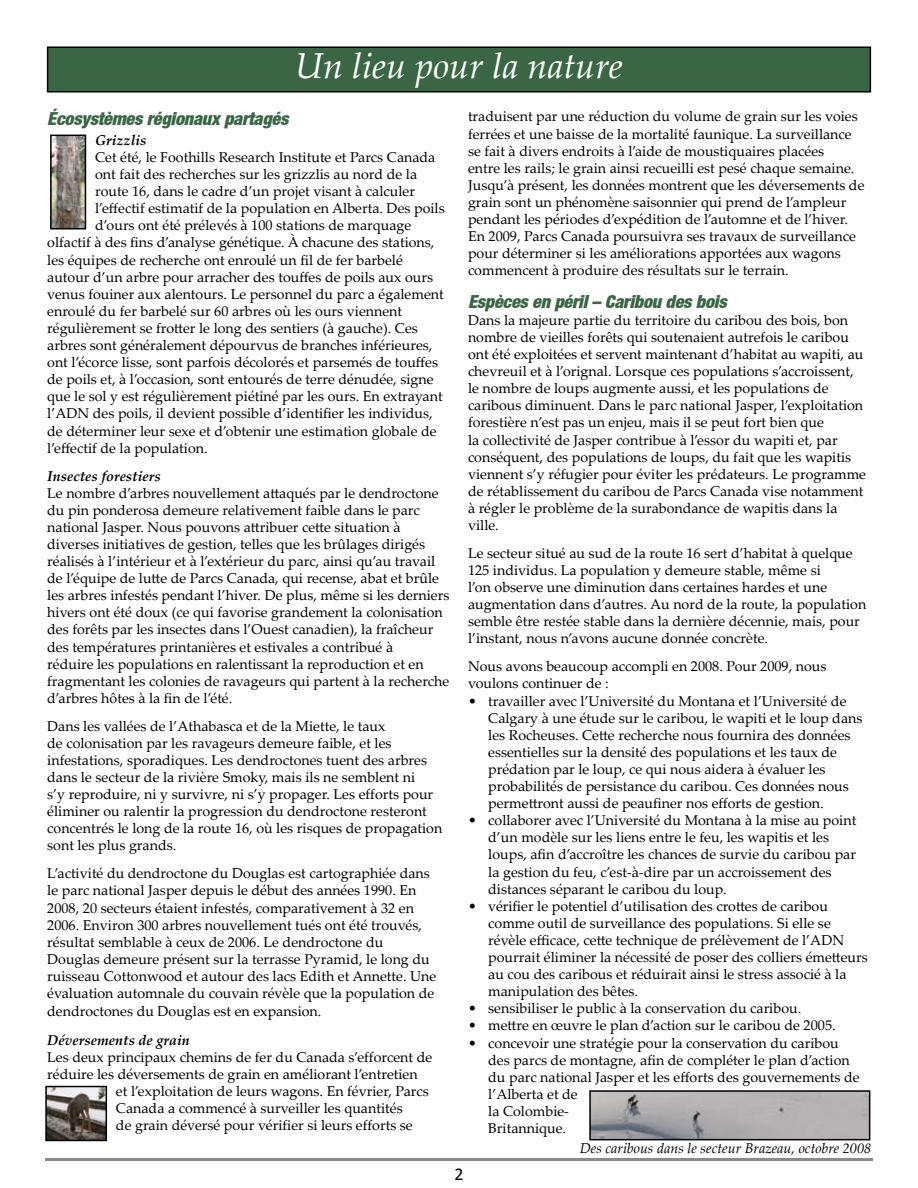
<style>
.page{position:relative;width:918px;height:1188px;background:#fff}
.page>*{position:absolute;margin:0;border:0;box-sizing:border-box;transform-origin:0 0}
.t1{font:italic 36px "Palatino Linotype";color:#fff}
.t2{font:italic 900 condensed 18px "Helvetica Neue";letter-spacing:-.01em;color:#3b6646}
.t3{font:14.25px/17.1px "Palatino Linotype";color:#000}
.t4{font:italic 700 14.25px "Palatino Linotype";color:#000}
.t5{font:italic 14.25px "Palatino Linotype";color:#000}
</style>
<div class="page">
<div style="left:48px;top:47px;width:822px;height:45px;background:#3b6646"></div>
<div style="left:47px;top:46px;width:824px;height:47px;border:2px solid #000"></div>
<hr style="left:45px;top:1158px;width:828px;height:3px;background:#888a8d">
<img style="left:592px;top:1093px;width:275px;height:44px">
<div style="left:589px;top:1090px;width:281px;height:50px;border:2px solid #000"></div>
<img style="left:48px;top:1089px;width:56px;height:49px">
<div style="left:45px;top:1086px;width:62px;height:55px;border:2px solid #000"></div>
<img style="left:53px;top:138px;width:30px;height:89px">
<div style="left:50px;top:135px;width:36px;height:95px;border:2px solid #000"></div>
<h1 class="t1" style="left:295px;top:40px;width:329px">Un lieu pour la nature</h1>
<p class="t2" style="left:47px;top:108px;width:243px">Écosystèmes régionaux partagés</p>
<p class="t4" style="left:95px;top:130px;width:53px">Grizzlis</p>
<p class="t3" style="left:95px;top:148px;width:342px">Cet été, le Foothills Research Institute et Parcs Canada</p>
<p class="t3" style="left:95px;top:165px;width:324px">ont fait des recherches sur les grizzlis au nord de la</p>
<p class="t3" style="left:95px;top:182px;width:321px">route 16, dans le cadre d’un projet visant à calculer</p>
<p class="t3" style="left:95px;top:199px;width:351px">l’effectif estimatif de la population en Alberta. Des poils</p>
<p class="t3" style="left:95px;top:216px;width:318px">d’ours ont été prélevés à 100 stations de marquage</p>
<p class="t3" style="left:47px;top:233px;width:389px">olfactif à des fins d’analyse génétique. À chacune des stations,</p>
<p class="t3" style="left:47px;top:251px;width:357px">les équipes de recherche ont enroulé un fil de fer barbelé</p>
<p class="t3" style="left:47px;top:268px;width:387px">autour d’un arbre pour arracher des touffes de poils aux ours</p>
<p class="t3" style="left:47px;top:285px;width:398px">venus fouiner aux alentours. Le personnel du parc a également</p>
<p class="t3" style="left:47px;top:302px;width:356px">enroulé du fer barbelé sur 60 arbres où les ours viennent</p>
<p class="t3" style="left:47px;top:319px;width:372px">régulièrement se frotter le long des sentiers (à gauche). Ces</p>
<p class="t3" style="left:47px;top:336px;width:387px">arbres sont généralement dépourvus de branches inférieures,</p>
<p class="t3" style="left:47px;top:353px;width:392px">ont l’écorce lisse, sont parfois décolorés et parsemés de touffes</p>
<p class="t3" style="left:47px;top:370px;width:388px">de poils et, à l’occasion, sont entourés de terre dénudée, signe</p>
<p class="t3" style="left:47px;top:387px;width:397px">que le sol y est régulièrement piétiné par les ours. En extrayant</p>
<p class="t3" style="left:47px;top:404px;width:387px">l’ADN des poils, il devient possible d’identifier les individus,</p>
<p class="t3" style="left:47px;top:422px;width:391px">de déterminer leur sexe et d’obtenir une estimation globale de</p>
<p class="t3" style="left:47px;top:439px;width:162px">l’effectif de la population.</p>
<p class="t4" style="left:47px;top:466px;width:115px">Insectes forestiers</p>
<p class="t3" style="left:47px;top:484px;width:404px">Le nombre d’arbres nouvellement attaqués par le dendroctone du pin ponderosa demeure relativement faible dans le parc national Jasper. Nous pouvons attribuer cette situation à diverses initiatives de gestion, telles que les brûlages dirigés réalisés à l’intérieur et à l’extérieur du parc, ainsi qu’au travail de l’équipe de lutte de Parcs Canada, qui recense, abat et brûle les arbres infestés pendant l’hiver. De plus, même si les derniers hivers ont été doux (ce qui favorise grandement la colonisation des forêts par les insectes dans l’Ouest canadien), la fraîcheur des températures printanières et estivales a contribué à<br>réduire les populations en ralentissant la reproduction et en fragmentant les colonies de ravageurs qui partent à la recherche d’arbres hôtes à la fin de l’été.</p>
<p class="t3" style="left:47px;top:717px;width:397px">Dans les vallées de l’Athabasca et de la Miette, le taux<br>de colonisation par les ravageurs demeure faible, et les infestations, sporadiques. Les dendroctones tuent des arbres dans le secteur de la rivière Smoky, mais ils ne semblent ni<br>s’y reproduire, ni y survivre, ni s’y propager. Les efforts pour éliminer ou ralentir la progression du dendroctone resteront concentrés le long de la route 16, où les risques de propagation sont les plus grands.</p>
<p class="t3" style="left:47px;top:864px;width:391px">L’activité du dendroctone du Douglas est cartographiée dans le parc national Jasper depuis le début des années 1990. En 2008, 20 secteurs étaient infestés, comparativement à 32 en 2006. Environ 300 arbres nouvellement tués ont été trouvés, résultat semblable à ceux de 2006. Le dendroctone du Douglas demeure présent sur la terrasse Pyramid, le long du ruisseau Cottonwood et autour des lacs Edith et Annette. Une évaluation automnale du couvain révèle que la population de dendroctones du Douglas est en expansion.</p>
<p class="t4" style="left:47px;top:1030px;width:144px">Déversements de grain</p>
<p class="t3" style="left:47px;top:1048px;width:387px">Les deux principaux chemins de fer du Canada s’efforcent de</p>
<p class="t3" style="left:47px;top:1065px;width:372px">réduire les déversements de grain en améliorant l’entretien</p>
<p class="t3" style="left:116px;top:1082px;width:314px">et l’exploitation de leurs wagons. En février, Parcs</p>
<p class="t3" style="left:116px;top:1099px;width:288px">Canada a commencé à surveiller les quantités</p>
<p class="t3" style="left:116px;top:1116px;width:298px">de grain déversé pour vérifier si leurs efforts se</p>
<p class="t3" style="left:468px;top:107px;width:398px">traduisent par une réduction du volume de grain sur les voies ferrées et une baisse de la mortalité faunique. La surveillance se fait à divers endroits à l’aide de moustiquaires placées<br>entre les rails; le grain ainsi recueilli est pesé chaque semaine.<br>Jusqu’à présent, les données montrent que les déversements de grain sont un phénomène saisonnier qui prend de l’ampleur pendant les périodes d’expédition de l’automne et de l’hiver.<br>En 2009, Parcs Canada poursuivra ses travaux de surveillance pour déterminer si les améliorations apportées aux wagons commencent à produire des résultats sur le terrain.</p>
<p class="t2" style="left:468px;top:290px;width:260px">Espèces en péril – Caribou des bois</p>
<p class="t3" style="left:468px;top:311px;width:400px">Dans la majeure partie du territoire du caribou des bois, bon nombre de vieilles forêts qui soutenaient autrefois le caribou ont été exploitées et servent maintenant d’habitat au wapiti, au chevreuil et à l’orignal. Lorsque ces populations s’accroissent, le nombre de loups augmente aussi, et les populations de caribous diminuent. Dans le parc national Jasper, l’exploitation forestière n’est pas un enjeu, mais il se peut fort bien que<br>la collectivité de Jasper contribue à l’essor du wapiti et, par conséquent, des populations de loups, du fait que les wapitis viennent s’y réfugier pour éviter les prédateurs. Le programme de rétablissement du caribou de Parcs Canada vise notamment à régler le problème de la surabondance de wapitis dans la ville.</p>
<p class="t3" style="left:468px;top:544px;width:400px">Le secteur situé au sud de la route 16 sert d’habitat à quelque 125 individus. La population y demeure stable, même si<br>l’on observe une diminution dans certaines hardes et une augmentation dans d’autres. Au nord de la route, la population semble être restée stable dans la dernière décennie, mais, pour l’instant, nous n’avons aucune donnée concrète.</p>
<p class="t3" style="left:468px;top:657px;width:360px">Nous avons beaucoup accompli en 2008. Pour 2009, nous voulons continuer de :</p>
<p class="t3" style="left:488px;top:692px;width:381px">travailler avec l’Université du Montana et l’Université de Calgary à une étude sur le caribou, le wapiti et le loup dans les Rocheuses. Cette recherche nous fournira des données essentielles sur la densité des populations et les taux de prédation par le loup, ce qui nous aidera à évaluer les probabilités de persistance du caribou. Ces données nous permettront aussi de peaufiner nos efforts de gestion. collaborer avec l’Université du Montana à la mise au point d’un modèle sur les liens entre le feu, les wapitis et les loups, afin d’accroître les chances de survie du caribou par la gestion du feu, c’est-à-dire par un accroissement des distances séparant le caribou du loup.<br>vérifier le potentiel d’utilisation des crottes de caribou comme outil de surveillance des populations. Si elle se révèle efficace, cette technique de prélèvement de l’ADN pourrait éliminer la nécessité de poser des colliers émetteurs au cou des caribous et réduirait ainsi le stress associé à la manipulation des bêtes.<br>sensibiliser le public à la conservation du caribou.<br>mettre en œuvre le plan d’action sur le caribou de 2005. concevoir une stratégie pour la conservation du caribou<br>des parcs de montagne, afin de compléter le plan d’action du parc national Jasper et les efforts des gouvernements de l’Alberta et de<br>la Colombie-<br>Britannique.</p>
<p class="t3" style="left:468px;top:692px;width:10px">•</p>
<p class="t3" style="left:468px;top:811px;width:10px">•</p>
<p class="t3" style="left:468px;top:897px;width:10px">•</p>
<p class="t3" style="left:468px;top:999px;width:10px;text-align:justify">• • •</p>
<p class="t5" style="left:580px;top:1138px;width:293px">Des caribous dans le secteur Brazeau, octobre 2008</p>
</div>
